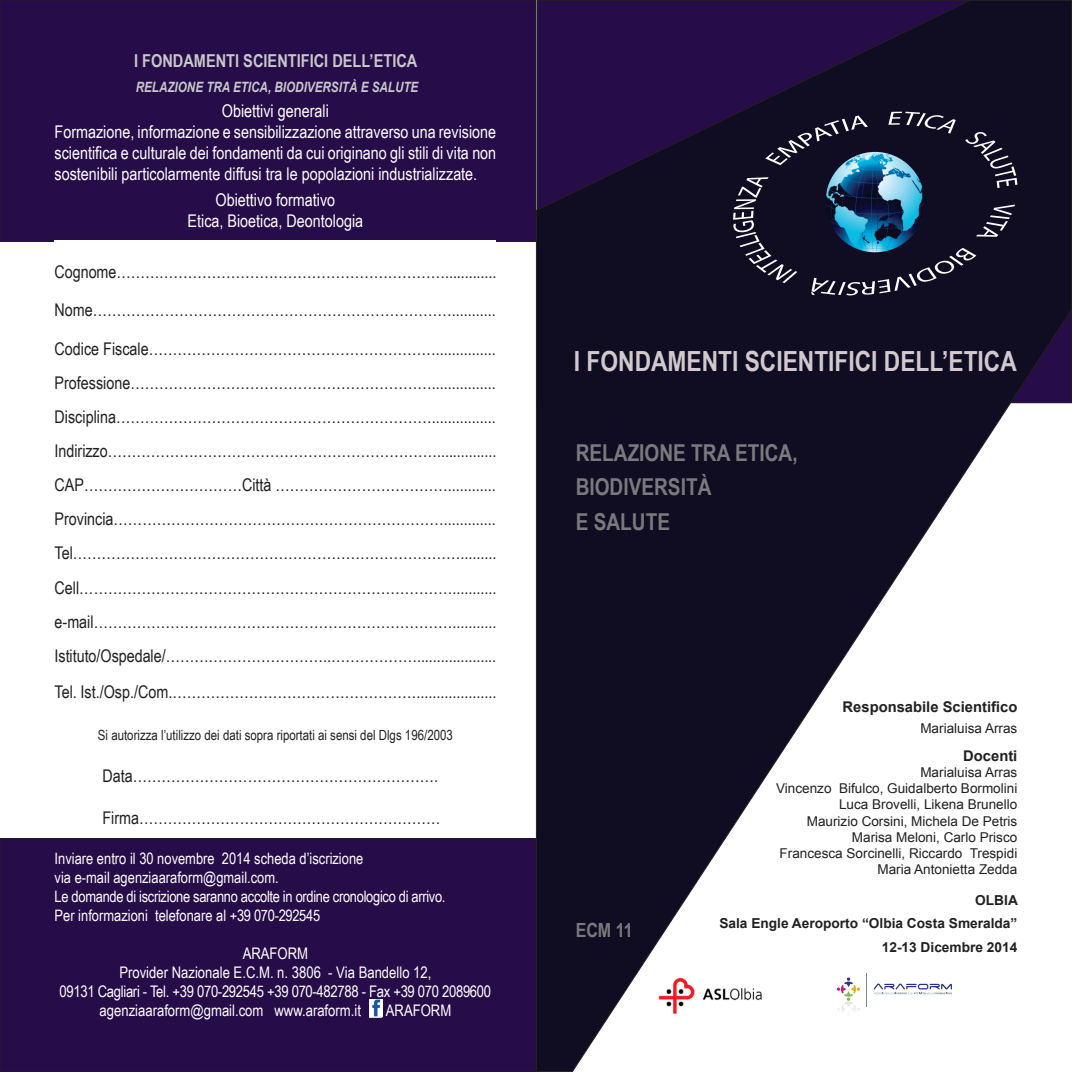
<style>
.page{position:relative;width:1072px;height:1072px;background:#fff}
.page>*{position:absolute;margin:0;border:0;box-sizing:border-box;transform-origin:0 0}
.t1{font:700 27.82px "Arial Narrow";color:#d1c9cd}
.t2{font:700 23.28px/34.1px "Arial Narrow";color:#7a7a7d}
.t3{font:700 19.6px "Arial Narrow";color:#7a7a7d}
.t4{font:700 17.85px "Arial Narrow";color:#c7c8ca}
.t5{font:17.5px/34.1px "Arial Narrow";color:#231f20;text-align:justify}
.t6{font:17.5px/21px "Arial Narrow";color:#fff}
.t7{font:15.92px "Arial Narrow";color:#fff}
.t8{font:15.92px "Arial Narrow";letter-spacing:-.02em;color:#fff}
.t9{font:15.75px/18.9px "Arial Narrow";color:#fff}
.t10{font:700 14.7px "Arial";color:#231f20}
.t11{font:italic 700 14.17px "Arial Narrow";color:#c7c8ca}
.t12{font:14px "Arial Narrow";color:#231f20}
.t13{font:700 13.65px/23.8px "Arial";color:#231f20;text-align:right}
.t14{font:13.47px/16.3px "Arial";color:#231f20;text-align:right}
</style>
<div class="page">
<div style="left:0;top:838px;width:536px;height:233px;background:#260c48"></div>
<div style="left:0;top:838px;width:536px;height:233px;border:1px solid #231f20"></div>
<div style="left:0;top:0;width:536px;height:241px;background:#260c48"></div>
<img style="left:369px;top:999px;width:13px;height:18px">
<svg style="left:535px;top:0;width:536px;height:1071px"></svg>
<img style="left:825px;top:152px;width:99px;height:96px">
<svg style="left:976px;top:204px;width:39px;height:33px"></svg>
<svg style="left:811px;top:248px;width:165px;height:47px;background:#28263a"></svg>
<svg style="left:733px;top:177px;width:64px;height:106px;background:#2a263a"></svg>
<svg style="left:765px;top:116px;width:103px;height:49px;background:#2a2a3f"></svg>
<svg style="left:888px;top:112px;width:67px;height:22px"></svg>
<svg style="left:965px;top:132px;width:52px;height:56px;background:#2e2a3d"></svg>
<p class="t4" style="left:134px;top:47px;width:285px">I FONDAMENTI SCIENTIFICI DELL’ETICA</p>
<p class="t11" style="left:136px;top:76px;width:284px">RELAZIONE TRA ETICA, BIODIVERSITÀ E SALUTE</p>
<p class="t6" style="left:55px;top:100px;width:443px;text-indent:167px">Obiettivi generali<br>Formazione, informazione e sensibilizzazione attraverso una revisione scientifica e culturale dei fondamenti da cui originano gli stili di vita non sostenibili particolarmente diffusi tra le popolazioni industrializzate.</p>
<p class="t6" style="left:188px;top:189px;width:177px;text-align:center">Obiettivo formativo<br>Etica, Bioetica, Deontologia</p>
<p class="t5" style="left:55px;top:254px;width:443px">Cognome…………………………………………………………….............</p>
<p class="t5" style="left:55px;top:292px;width:442px">Nome…………………………………………………………………...........</p>
<p class="t5" style="left:55px;top:331px;width:443px">Codice Fiscale……………………………………………………...............<br>Professione………………………………………………………................<br>Disciplina…………………………………………………………................<br>Indirizzo……………………………………………………………...............<br>CAP……………………………Città ………………………………............<br>Provincia…………………………………………………………….............<br>Tel……………………………………………………………………….........<br>Cell……………………………………………………………………........... e-mail…………………………………………………………………...........<br>Istituto/Ospedale/……………………………..………………....................</p>
<p class="t5" style="left:55px;top:674px;width:443px">Tel. Ist./Osp./Com.……………………………………………....................</p>
<p class="t12" style="left:98px;top:724px;width:356px">Si autorizza l’utilizzo dei dati sopra riportati ai sensi del Dlgs 196/2003</p>
<p class="t5" style="left:102px;top:758px;width:337px">Data……………………………………………………….</p>
<p class="t5" style="left:102px;top:800px;width:340px">Firma………………………………………………………</p>
<p class="t9" style="left:55px;top:848px;width:392px">Inviare entro il 30 novembre 2014 scheda d’iscrizione<br>via e-mail agenziaaraform@gmail.com.<br>Le domande di iscrizione saranno accolte in ordine cronologico di arrivo.<br>Per informazioni telefonare al +39 070-292545</p>
<p class="t7" style="left:243px;top:941px;width:67px">ARAFORM</p>
<p class="t7" style="left:119px;top:960px;width:313px">Provider Nazionale E.C.M. n. 3806 - Via Bandello 12,</p>
<p class="t8" style="left:60px;top:979px;width:433px">09131 Cagliari - Tel. +39 070-292545 +39 070-482788 - Fax +39 070 2089600</p>
<p class="t7" style="left:99px;top:998px;width:263px">agenziaaraform@gmail.com www.araform.it</p>
<p class="t7" style="left:386px;top:998px;width:67px">ARAFORM</p>
<h1 class="t1" style="left:574px;top:340px;width:444px">I FONDAMENTI SCIENTIFICI DELL’ETICA</h1>
<h2 class="t2" style="left:575px;top:435px;width:223px">RELAZIONE TRA ETICA,<br>BIODIVERSITÀ<br>E SALUTE</h2>
<p class="t3" style="left:575px;top:915px;width:58px">ECM 11</p>
<p class="t10" style="left:842px;top:697px;width:176px">Responsabile Scientifico</p>
<p class="t14" style="left:920px;top:720px;width:98px">Marialuisa Arras</p>
<p class="t10" style="left:963px;top:745px;width:56px">Docenti</p>
<p class="t14" style="left:776px;top:764px;width:243px">Marialuisa Arras<br>Vincenzo Bifulco, Guidalberto Bormolini<br>Luca Brovelli, Likena Brunello<br>Maurizio Corsini, Michela De Petris<br>Marisa Meloni, Carlo Prisco<br>Francesca Sorcinelli, Riccardo Trespidi<br>Maria Antonietta Zedda</p>
<p class="t13" style="left:719px;top:888px;width:300px">OLBIA<br>Sala Engle Aeroporto “Olbia Costa Smeralda”<br>12-13 Dicembre 2014</p>
</div>
